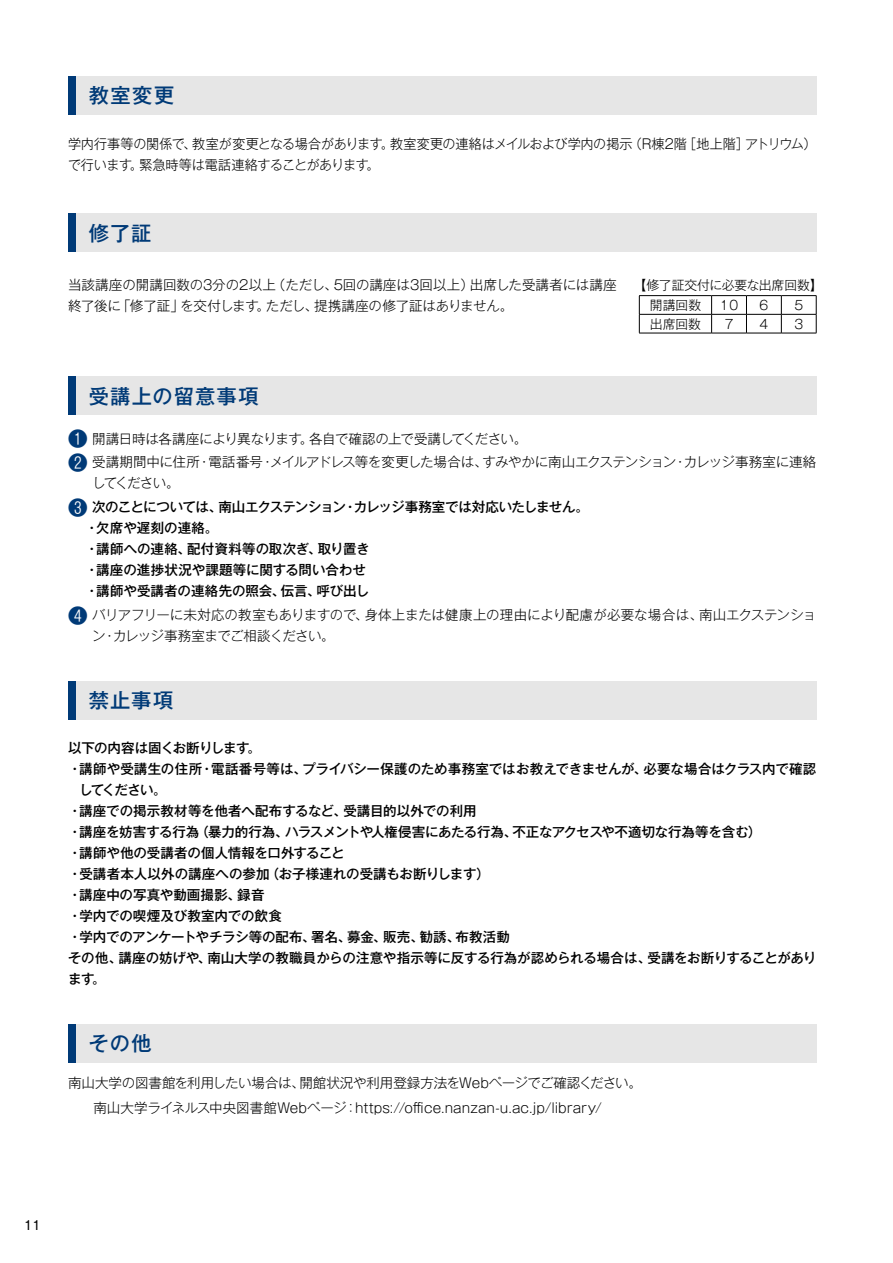
<style>
.page{position:relative;width:893px;height:1263px;background:#fff}
.page>*{position:absolute;margin:0;border:0;box-sizing:border-box;transform-origin:0 0}
.t1{font:500 20.25px "Gothic MB101 Pr 5";letter-spacing:.06em;color:#003a77}
.t2{font:500 13.5px/21px "Gothic MB101 Pr 6";letter-spacing:-.005em;color:#000}
.t3{font:300 13.5px/21px "Gothic MB101 Pr 6";letter-spacing:-.01em;color:#000}
.t4{font:300 13.5px/23.9px "Gothic MB101 Pr 6";letter-spacing:-.03em;color:#000}
.t5{font:500 13.5px/23.9px "Gothic MB101 Pr 6";letter-spacing:-.045em;color:#000}
.t6{font:500 13.5px "Gothic MB101 Pr 6";letter-spacing:-.035em;color:#000}
.t7{font:500 13.5px "Gothic BBB Pr 6";color:#000}
.t8{font:300 12.75px/20.2px "Gothic MB101 Pr 6";color:#000}
.s1{font-size:19.5px;color:#003a77}
.s2{font-weight:300}
.s3{font-weight:300;font-size:19.5px;color:#003a77}
</style>
<div class="page">
<div style="left:68px;top:77px;width:8px;height:38px;background:#003a77"></div>
<div style="left:76px;top:77px;width:740px;height:38px;background:#e6e6e6"></div>
<div style="left:68px;top:214px;width:8px;height:38px;background:#003a77"></div>
<div style="left:76px;top:214px;width:740px;height:38px;background:#e6e6e6"></div>
<div style="left:68px;top:377px;width:8px;height:38px;background:#003a77"></div>
<div style="left:76px;top:377px;width:740px;height:38px;background:#e6e6e6"></div>
<div style="left:68px;top:681px;width:8px;height:38px;background:#003a77"></div>
<div style="left:76px;top:681px;width:740px;height:38px;background:#e6e6e6"></div>
<div style="left:68px;top:1024px;width:8px;height:38px;background:#003a77"></div>
<div style="left:76px;top:1024px;width:740px;height:38px;background:#e6e6e6"></div>
<hr style="left:639px;top:295px;width:73px;height:1px;background:#000">
<hr style="left:712px;top:295px;width:34px;height:1px;background:#000">
<hr style="left:746px;top:295px;width:35px;height:1px;background:#000">
<hr style="left:781px;top:295px;width:35px;height:1px;background:#000">
<hr style="left:639px;top:314px;width:73px;height:1px;background:#000">
<svg style="left:639px;top:296px;width:1px;height:37px"></svg>
<hr style="left:712px;top:314px;width:34px;height:1px;background:#000">
<svg style="left:711px;top:296px;width:1px;height:37px"></svg>
<hr style="left:746px;top:314px;width:35px;height:1px;background:#000">
<svg style="left:746px;top:296px;width:1px;height:37px"></svg>
<hr style="left:781px;top:314px;width:35px;height:1px;background:#000">
<svg style="left:781px;top:296px;width:1px;height:37px"></svg>
<svg style="left:816px;top:296px;width:1px;height:37px"></svg>
<hr style="left:639px;top:333px;width:73px;height:1px;background:#000">
<hr style="left:712px;top:333px;width:34px;height:1px;background:#000">
<hr style="left:746px;top:333px;width:35px;height:1px;background:#000">
<hr style="left:781px;top:333px;width:35px;height:1px;background:#000">
<h1 class="t1" style="left:89px;top:79px;width:87px">教室変更</h1>
<p class="t3" style="left:68px;top:132px;width:750px">学内行事等の関係で、教室が変更となる場合があります。教室変更の連絡はメイルおよび学内の掲示（R棟2階［地上階］アトリウム）で行います。緊急時等は電話連絡することがあります。</p>
<h1 class="t1" style="left:89px;top:216px;width:64px">修了証</h1>
<p class="t3" style="left:68px;top:273px;width:550px">当該講座の開講回数の3分の2以上（ただし、5回の講座は3回以上）出席した受講者には講座終了後に「修了証」を交付します。ただし、提携講座の修了証はありません。</p>
<p class="t8" style="left:650px;top:274px;width:174px;text-indent:-16px">【修了証交付に必要な出席回数】開講回数</p>
<p class="t8" style="left:718px;top:294px;width:24px">１０</p>
<p class="t8" style="left:759px;top:294px;width:10px">6</p>
<p class="t8" style="left:794px;top:294px;width:10px">5</p>
<p class="t8" style="left:650px;top:312px;width:53px">出席回数</p>
<p class="t8" style="left:723px;top:312px;width:14px">７</p>
<p class="t8" style="left:759px;top:312px;width:10px">4</p>
<p class="t8" style="left:794px;top:312px;width:10px">3</p>
<h1 class="t1" style="left:89px;top:379px;width:171px">受講上の留意事項</h1>
<p class="t4" style="left:68px;top:425px;width:750px"><span class="s1">❶</span> 開講日時は各講座により異なります。各自で確認の上で受講してください。<br><span class="s1">❷</span> 受講期間中に住所・電話番号・メイルアドレス等を変更した場合は、すみやかに南山エクステンション・カレッジ事務室に連絡</p>
<p class="t5" style="left:68px;top:471px;width:523px;text-indent:24px"><span class="s2">してください。<br></span><span class="s3">❸</span> 次のことについては、南山エクステンション・カレッジ事務室では対応いたしません。</p>
<p class="t2" style="left:85px;top:517px;width:286px">・欠席や遅刻の連絡。<br>・講師への連絡、配付資料等の取次ぎ、取り置き・講座の進捗状況や課題等に関する問い合わせ・講師や受講者の連絡先の照会、伝言、呼び出し</p>
<p class="t3" style="left:92px;top:603px;width:726px;text-indent:-24px"><span class="s1">❹</span> バリアフリーに未対応の教室もありますので、身体上または健康上の理由により配慮が必要な場合は、南山エクステンション・カレッジ事務室までご相談ください。</p>
<h1 class="t1" style="left:89px;top:683px;width:86px">禁止事項</h1>
<p class="t6" style="left:68px;top:737px;width:194px">以下の内容は固くお断りします。</p>
<p class="t2" style="left:68px;top:758px;width:750px">・講師や受講生の住所・電話番号等は、プライバシー保護のため事務室ではお教えできませんが、必要な場合はクラス内で確認</p>
<p class="t2" style="left:79px;top:779px;width:89px">してください。</p>
<p class="t2" style="left:68px;top:800px;width:410px">・講座での掲示教材等を他者へ配布するなど、受講目的以外での利用</p>
<p class="t2" style="left:68px;top:821px;width:695px">・講座を妨害する行為（暴力的行為、ハラスメントや人権侵害にあたる行為、不正なアクセスや不適切な行為等を含む）</p>
<p class="t2" style="left:68px;top:842px;width:278px">・講師や他の受講者の個人情報を口外すること</p>
<p class="t2" style="left:68px;top:863px;width:423px">・受講者本人以外の講座への参加（お子様連れの受講もお断りします）</p>
<p class="t2" style="left:68px;top:884px;width:198px">・講座中の写真や動画撮影、録音</p>
<p class="t2" style="left:68px;top:905px;width:215px">・学内での喫煙及び教室内での飲食</p>
<p class="t2" style="left:68px;top:926px;width:443px">・学内でのアンケートやチラシ等の配布、署名、募金、販売、勧誘、布教活動</p>
<p class="t2" style="left:68px;top:947px;width:750px">その他、講座の妨げや、南山大学の教職員からの注意や指示等に反する行為が認められる場合は、受講をお断りすることがあり</p>
<p class="t2" style="left:68px;top:968px;width:39px">ます。</p>
<h1 class="t1" style="left:89px;top:1026px;width:64px">その他</h1>
<p class="t3" style="left:94px;top:1069px;width:550px;line-height:25.2px;text-indent:-26px">南山大学の図書館を利用したい場合は、開館状況や利用登録方法をWebページでご確認ください。南山大学ライネルス中央図書館Webページ：https://office.nanzan-u.ac.jp/library/</p>
<p class="t7" style="left:24px;top:1214px;width:19px">11</p>
</div>
